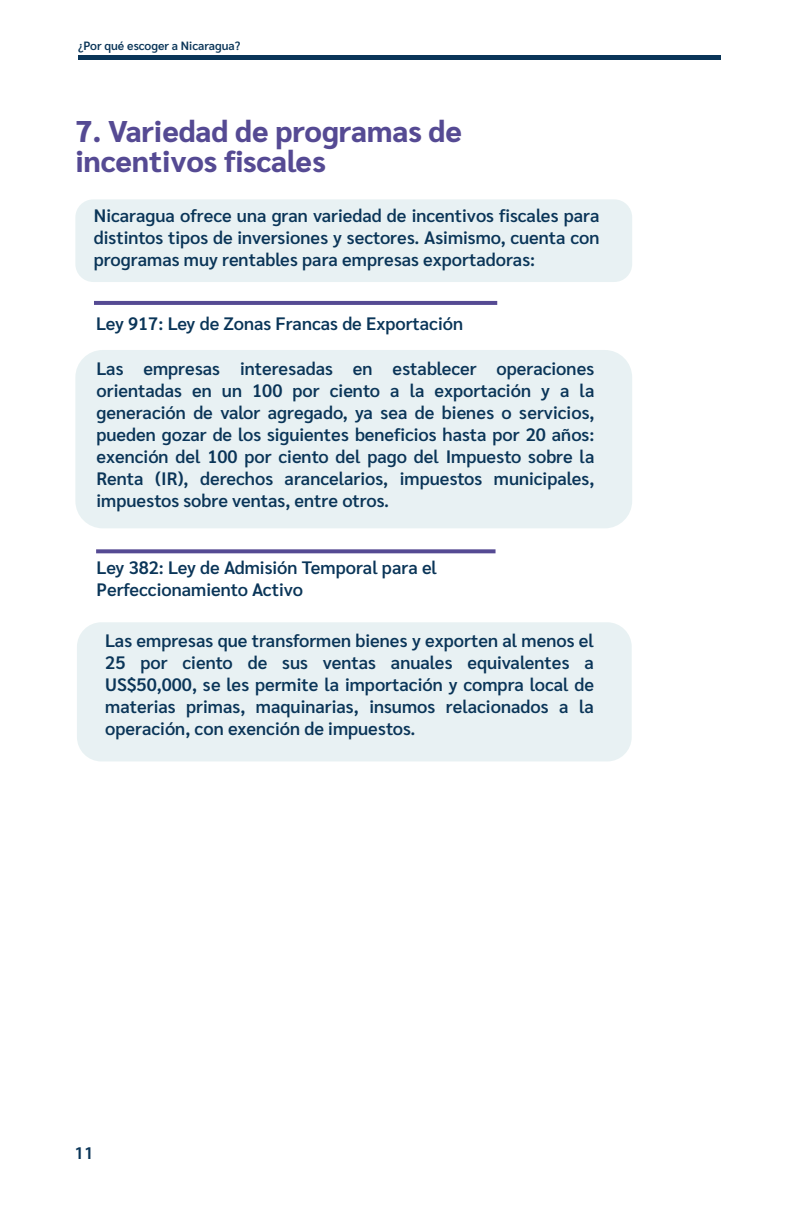
<style>
.page{position:relative;width:792px;height:1224px;background:#fff}
.page>*{position:absolute;margin:0;border:0;box-sizing:border-box;transform-origin:0 0}
.t1{font:800 30px/30px "Sarabun";color:#554a93}
.t2{font:600 18px/22px "Sarabun";color:#0a3558;text-align:justify}
.t3{font:600 18px "Myriad Pro";color:#0a3558}
.t4{font:600 12px "Sarabun";color:#0a3558}
</style>
<div class="page">
<hr style="left:78px;top:56px;width:643px;height:4px;background:#0a3558">
<div style="left:75px;top:199px;width:557px;height:83px;background:#e8f1f3;border-radius:18px"></div>
<div style="left:77px;top:622px;width:555px;height:139px;background:#e8f1f3;border-radius:25px"></div>
<div style="left:75px;top:350px;width:557px;height:178px;background:#e8f1f3;border-radius:27px"></div>
<svg style="left:96px;top:549px;width:400px;height:4px;fill:#554a93"></svg>
<hr style="left:94px;top:301px;width:403px;height:4px;background:#554a93">
<p class="t4" style="left:78px;top:39px;width:164px">¿Por qué escoger a Nicaragua?</p>
<p class="t4" style="left:75px;top:40px;width:164px">¿Por qué escoger a Nicaragua?</p>
<h1 class="t1" style="left:75px;top:117px;width:388px">7. Variedad de programas de incentivos fiscales</h1>
<p class="t2" style="left:94px;top:205px;width:507px">Nicaragua ofrece una gran variedad de incentivos fiscales para distintos tipos de inversiones y sectores. Asimismo, cuenta con programas muy rentables para empresas exportadoras:</p>
<p class="t2" style="left:96px;top:313px;width:369px">Ley 917: Ley de Zonas Francas de Exportación</p>
<p class="t2" style="left:97px;top:358px;width:499px">Las empresas interesadas en establecer operaciones orientadas en un 100 por ciento a la exportación y a la generación de valor agregado, ya sea de bienes o servicios, pueden gozar de los siguientes beneficios hasta por 20 años: exención del 100 por ciento del pago del Impuesto sobre la Renta (IR), derechos arancelarios, impuestos municipales, impuestos sobre ventas, entre otros.</p>
<p class="t2" style="left:97px;top:557px;width:342px">Ley 382: Ley de Admisión Temporal para el<br>Perfeccionamiento Activo</p>
<p class="t2" style="left:105px;top:630px;width:490px">Las empresas que transformen bienes y exporten al menos el 25 por ciento de sus ventas anuales equivalentes a US$50,000, se les permite la importación y compra local de materias primas, maquinarias, insumos relacionados a la operación, con exención de impuestos.</p>
<p class="t3" style="left:75px;top:1142px;width:21px">11</p>
</div>
